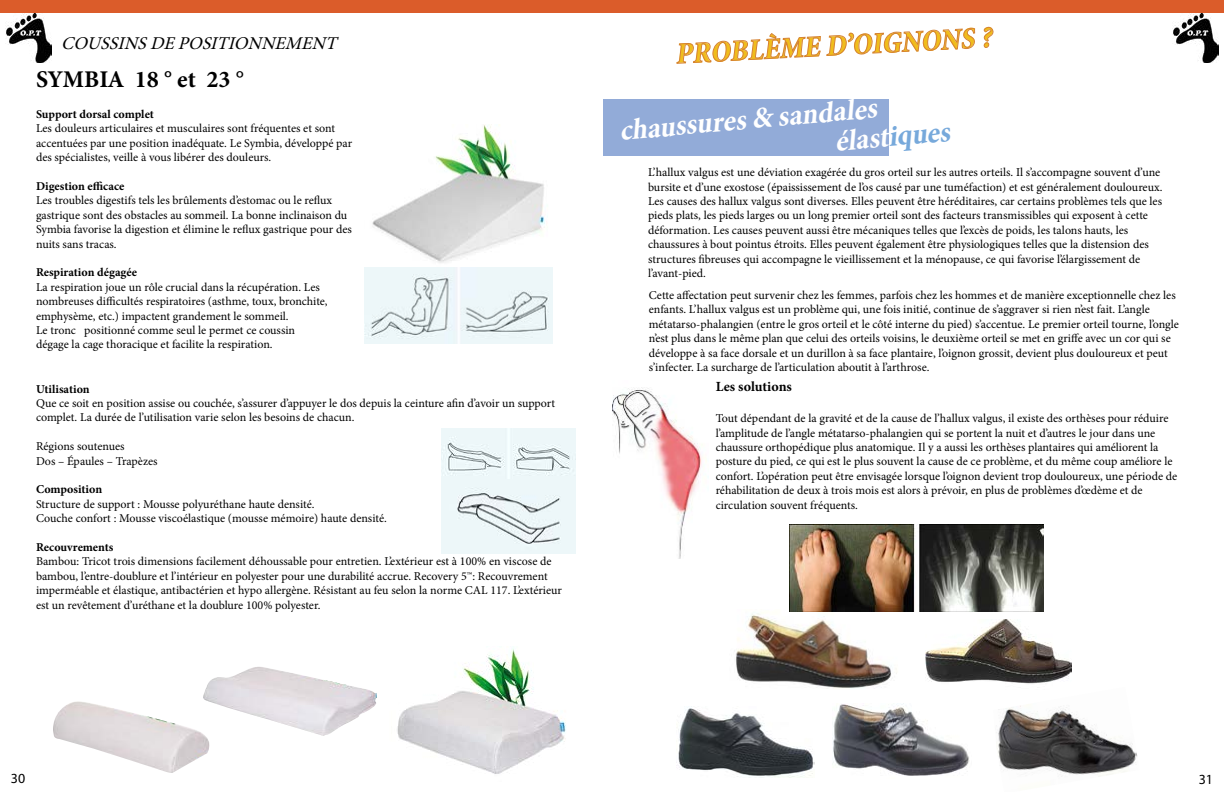
<style>
.page{position:relative;width:1224px;height:792px;background:#fff}
.page>*{position:absolute;margin:0;border:0;box-sizing:border-box;transform-origin:0 0}
.t1{font:italic 700 condensed 30px/29.5px "Minion Pro";color:#fff}
.t2{font:italic 700 condensed 30px "Minion Pro";color:#f0bd1b}
.t3{font:700 24px "Minion Pro";color:#000}
.t4{font:italic 18px "Minion Pro";color:#000}
.t5{font:700 14px "Minion Pro";color:#000}
.t6{font:14px "Myriad Pro";color:#000}
.t7{font:12px/14.4px "Minion Pro";color:#000}
.t8{font:700 12px "Minion Pro";color:#000}
.s1{font-weight:400}
.s2{color:#77a9db}
</style>
<div class="page">
<div style="left:0;top:0;width:1224px;height:13px;background:#db5c2a"></div>
<img style="left:5px;top:14px;width:46px;height:49px">
<img style="left:1173px;top:14px;width:46px;height:49px">
<img style="left:365px;top:267px;width:187px;height:76px">
<img style="left:372px;top:125px;width:173px;height:138px">
<img style="left:397px;top:648px;width:169px;height:126px">
<img style="left:53px;top:701px;width:157px;height:72px">
<img style="left:203px;top:667px;width:174px;height:69px">
<img style="left:441px;top:429px;width:135px;height:51px">
<img style="left:441px;top:480px;width:135px;height:73px">
<img style="left:613px;top:387px;width:94px;height:172px">
<div style="left:603px;top:99px;width:285px;height:56px;background:#92abd8"></div>
<img style="left:925px;top:620px;width:147px;height:64px">
<img style="left:736px;top:611px;width:171px;height:77px">
<img style="left:678px;top:706px;width:137px;height:71px">
<img style="left:833px;top:704px;width:136px;height:72px">
<img style="left:996px;top:704px;width:142px;height:73px">
<svg style="left:676px;top:28px;width:299px;height:36px"></svg>
<img style="left:789px;top:525px;width:255px;height:86px">
<svg style="left:983px;top:27px;width:11px;height:21px"></svg>
<h3 class="t4" style="left:61px;top:31px;width:24px">COUSSINS</h3>
<h3 class="t4" style="left:150px;top:31px;width:41px">DE POSITIONNEMENT</h3>
<h2 class="t3" style="left:36px;top:63px;width:210px">SYMBIA 18 ° et 23 <span class="s1">°</span></h2>
<p class="t8" style="left:36px;top:106px;width:120px">Support dorsal complet</p>
<p class="t7" style="left:36px;top:121px;width:318px">Les douleurs articulaires et musculaires sont fréquentes et sont accentuées par une position inadéquate. Le Symbia, développé par des spécialistes, veille à vous libérer des douleurs.</p>
<p class="t8" style="left:36px;top:178px;width:90px">Digestion efficace</p>
<p class="t7" style="left:36px;top:193px;width:317px">Les troubles digestifs tels les brûlements d’estomac ou le reflux gastrique sont des obstacles au sommeil. La bonne inclinaison du Symbia favorise la digestion et élimine le reflux gastrique pour des nuits sans tracas.</p>
<p class="t8" style="left:36px;top:264px;width:103px">Respiration dégagée</p>
<p class="t7" style="left:36px;top:280px;width:293px">La respiration joue un rôle crucial dans la récupération. Les nombreuses difficultés respiratoires (asthme, toux, bronchite, emphysème, etc.) impactent grandement le sommeil.<br>Le tronc positionné comme seul le permet ce coussin dégage la cage thoracique et facilite la respiration.</p>
<p class="t8" style="left:36px;top:380px;width:55px">Utilisation</p>
<p class="t7" style="left:36px;top:396px;width:521px">Que ce soit en position assise ou couchée, s’assurer d’appuyer le dos depuis la ceinture afin d’avoir un support complet. La durée de l’utilisation varie selon les besoins de chacun.</p>
<p class="t7" style="left:36px;top:439px;width:123px">Régions soutenues<br>Dos – Épaules – Trapèzes</p>
<p class="t8" style="left:36px;top:481px;width:68px">Composition</p>
<p class="t7" style="left:36px;top:497px;width:352px">Structure de support : Mousse polyuréthane haute densité.<br>Couche confort : Mousse viscoélastique (mousse mémoire) haute densité.</p>
<p class="t8" style="left:36px;top:539px;width:79px">Recouvrements</p>
<p class="t7" style="left:36px;top:554px;width:528px">Bambou: Tricot trois dimensions facilement déhoussable pour entretien. L’extérieur est à 100% en viscose de bambou, l’entre-doublure et l’intérieur en polyester pour une durabilité accrue. Recovery 5™: Recouvrement imperméable et élastique, antibactérien et hypo allergène. Résistant au feu selon la norme CAL 117. L’extérieur est un revêtement d’uréthane et la doublure 100% polyester.</p>
<h1 class="t2" style="left:674px;top:33px;width:33px;rotate:-3deg">Probl</h1>
<h1 class="t2" style="left:762px;top:29px;width:136px;rotate:-3deg">ème d’oignons</h1>
<h1 class="t1" style="left:831px;top:97px;width:117px;text-indent:-214px;rotate:-5deg">chaussures &amp; sandales élast<span class="s2">iques</span></h1>
<p class="t7" style="left:648px;top:165px;width:516px">L’hallux valgus est une déviation exagérée du gros orteil sur les autres orteils. Il s’accompagne souvent d’une bursite et d’une exostose (épaississement de l’os causé par une tuméfaction) et est généralement douloureux.<br>Les causes des hallux valgus sont diverses. Elles peuvent être héréditaires, car certains problèmes tels que les pieds plats, les pieds larges ou un long premier orteil sont des facteurs transmissibles qui exposent à cette déformation. Les causes peuvent aussi être mécaniques telles que l’excès de poids, les talons hauts, les chaussures à bout pointus étroits. Elles peuvent également être physiologiques telles que la distension des structures fibreuses qui accompagne le vieillissement et la ménopause, ce qui favorise l’élargissement de l’avant-pied.</p>
<p class="t7" style="left:649px;top:288px;width:532px">Cette affectation peut survenir chez les femmes, parfois chez les hommes et de manière exceptionnelle chez les enfants. L’hallux valgus est un problème qui, une fois initié, continue de s’aggraver si rien n’est fait. L’angle métatarso-phalangien (entre le gros orteil et le côté interne du pied) s’accentue. Le premier orteil tourne, l’ongle n’est plus dans le même plan que celui des orteils voisins, le deuxième orteil se met en griffe avec un cor qui se développe à sa face dorsale et un durillon à sa face plantaire, l’oignon grossit, devient plus douloureux et peut s’infecter. La surcharge de l’articulation aboutit à l’arthrose.</p>
<p class="t5" style="left:716px;top:377px;width:78px">Les solutions</p>
<p class="t7" style="left:716px;top:411px;width:463px">Tout dépendant de la gravité et de la cause de l’hallux valgus, il existe des orthèses pour réduire l’amplitude de l’angle métatarso-phalangien qui se portent la nuit et d’autres le jour dans une chaussure orthopédique plus anatomique. Il y a aussi les orthèses plantaires qui améliorent la posture du pied, ce qui est le plus souvent la cause de ce problème, et du même coup améliore le confort. L’opération peut être envisagée lorsque l’oignon devient trop douloureux, une période de réhabilitation de deux à trois mois est alors à prévoir, en plus de problèmes d’œdème et de circulation souvent fréquents.</p>
<p class="t6" style="left:11px;top:770px;width:16px">30</p>
<p class="t6" style="left:1199px;top:771px;width:16px">31</p>
</div>
